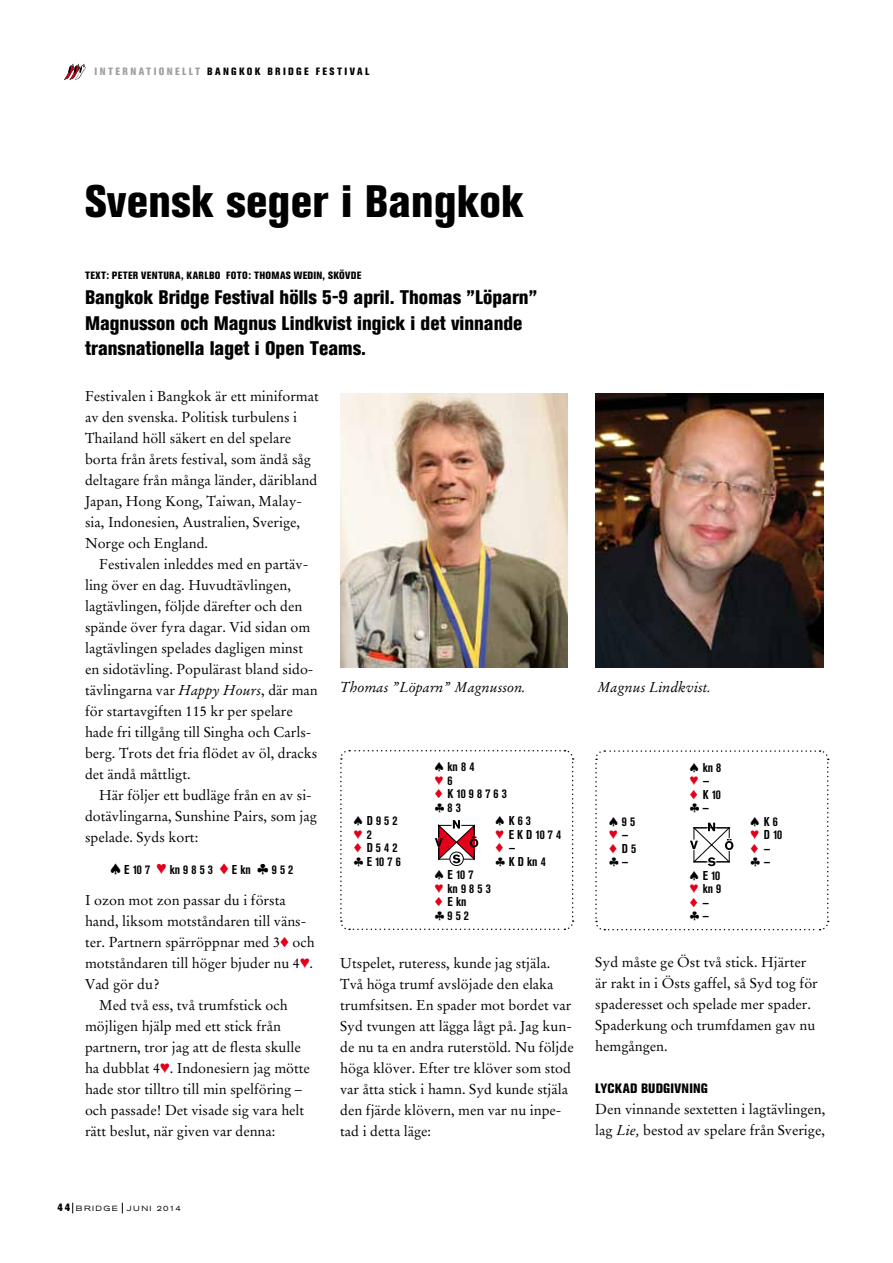
<style>
.page{position:relative;width:893px;height:1263px;background:#fff}
.page>*{position:absolute;margin:0;border:0;box-sizing:border-box;transform-origin:0 0}
.t1{font:800 condensed 45px "Akzidenz Grotesk BE";color:#000}
.t2{font:800 condensed 19.5px/25.5px "Akzidenz Grotesk BE";color:#000}
.t3{font:14.25px/21px "Stempel Garamond";color:#000}
.t4{font:italic 14.25px "Stempel Garamond";color:#000}
.t5{font:800 condensed 13.5px "Akzidenz Grotesk BE";letter-spacing:.015em;color:#000}
.t6{font:700 condensed 12.75px/13.5px "Akzidenz Grotesk BE";letter-spacing:-.035em;color:#000}
.t7{font:12.75px "Cards";color:#e2001a}
.t8{font:12.75px "Cards";color:#000}
.t9{font:800 condensed 10.5px "Akzidenz Grotesk BE";letter-spacing:.035em;color:#000}
.t10{font:800 condensed 10.5px "Akzidenz Grotesk BE";color:#9c9e9f}
.t11{font:expanded 7.5px "Akzidenz Grotesk BE";letter-spacing:.18em;color:#000}
.s1{font-style:italic}
.s2{font-family:"Cards";font-weight:400;font-stretch:normal;font-size:15px}
.s3{font-family:"Cards";font-weight:400;font-stretch:normal;font-size:15px;color:#e2001a}
.s4{font-family:"Cards";color:#e2001a}
.s5{font-family:"Cards";font-weight:400;font-stretch:normal}
.s6{font-family:"Akzidenz Grotesk BE";font-weight:700;font-stretch:condensed;color:#000}
.s7{font-family:"Cards";font-weight:400;font-stretch:normal;color:#e2001a}
.s8{font-family:"Akzidenz Grotesk BE";font-weight:700;font-stretch:condensed}
.s9{font-weight:800;font-stretch:normal;font-size:10.5px}
</style>
<div class="page">
<svg style="left:340px;top:750px;width:234px;height:180px"></svg>
<svg style="left:595px;top:750px;width:234px;height:181px"></svg>
<svg style="left:64px;top:64px;width:21px;height:16px"></svg>
<img style="left:340px;top:394px;width:227px;height:273px">
<img style="left:595px;top:394px;width:229px;height:273px">
<p class="t10" style="left:95px;top:66px;width:8px">INTERNATIONELLT</p>
<p class="t9" style="left:207px;top:66px;width:9px">BANGKOK</p>
<p class="t9" style="left:267px;top:66px;width:8px">BRIDGE</p>
<p class="t9" style="left:316px;top:66px;width:8px">FESTI</p>
<p class="t9" style="left:350px;top:66px;width:15px">VAL</p>
<h1 class="t1" style="left:85px;top:175px;width:440px">Svensk seger i Bangkok</h1>
<p class="t9" style="left:85px;top:269px;width:39px">TEXT: PETER</p>
<p class="t9" style="left:141px;top:269px;width:13px">VENTURA</p>
<p class="t9" style="left:181px;top:269px;width:12px">, KARLBO</p>
<p class="t9" style="left:226px;top:269px;width:7px">FOTO</p>
<p class="t9" style="left:248px;top:269px;width:13px">: THOMAS</p>
<p class="t9" style="left:294px;top:269px;width:15px">WEDIN</p>
<p class="t9" style="left:323px;top:269px;width:35px">, SKÖVDE</p>
<h2 class="t2" style="left:85px;top:285px;width:454px">Bangkok Bridge Festival hölls 5-9 april. Thomas ”Löparn”<br>Magnusson och Magnus Lindkvist ingick i det vinnande transnationella laget i Open Teams.</h2>
<p class="t3" style="left:85px;top:386px;width:235px">Festivalen i Bangkok är ett miniformat av den svenska. Politisk turbulens i Thailand höll säkert en del spelare borta från årets festival, som ändå såg deltagare från många länder, däribland Japan, Hong Kong, Taiwan, Malay&shy;sia, Indonesien, Australien, Sverige, Norge och England.</p>
<p class="t3" style="left:85px;top:554px;width:234px;text-indent:14px">Festivalen inleddes med en partäv&shy;ling över en dag. Huvudtävlingen, lagtävlingen, följde därefter och den spände över fyra dagar. Vid sidan om lagtävlingen spelades dagligen minst en sidotävling. Populärast bland sido&shy;tävlingarna var <span class="s1">Happy Hours</span>, där man för startavgiften 115 kr per spelare hade fri tillgång till Singha och Carls&shy;berg. Trots det fria flödet av öl, dracks det ändå måttligt.</p>
<p class="t3" style="left:85px;top:785px;width:233px;text-indent:14px">Här följer ett budläge från en av si&shy;dotävlingarna, Sunshine Pairs, som jag spelade. Syds kort:</p>
<p class="t6" style="left:111px;top:863px;width:184px"><span class="s2">S</span> E 10 7 <span class="s3">3</span> kn 9 8 5 3 <span class="s3">2</span> E kn <span class="s2">C</span> 9 5 2</p>
<p class="t3" style="left:85px;top:890px;width:202px">I ozon mot zon passar du i första</p>
<p class="t3" style="left:85px;top:911px;width:221px">hand, liksom motståndaren till väns-</p>
<p class="t3" style="left:85px;top:932px;width:231px">ter. Partnern spärröppnar med 3<span class="s4">2</span> och</p>
<p class="t3" style="left:85px;top:953px;width:230px">motståndaren till höger bjuder nu 4<span class="s4">3</span>.</p>
<p class="t3" style="left:85px;top:974px;width:76px">Vad gör du?</p>
<p class="t3" style="left:99px;top:995px;width:190px">Med två ess, två trumfstick och</p>
<p class="t3" style="left:85px;top:1016px;width:197px">möjligen hjälp med ett stick från</p>
<p class="t3" style="left:85px;top:1037px;width:217px">partnern, tror jag att de flesta skulle</p>
<p class="t3" style="left:85px;top:1058px;width:226px">ha dubblat 4<span class="s4">3</span>. Indonesiern jag mötte</p>
<p class="t3" style="left:85px;top:1079px;width:218px">hade stor tilltro till min spelföring –</p>
<p class="t3" style="left:85px;top:1100px;width:221px">och passade! Det visade sig vara helt</p>
<p class="t3" style="left:85px;top:1121px;width:192px">rätt beslut, när given var denna:</p>
<p class="t4" style="left:340px;top:678px;width:187px">Thomas ”Löparn” Magnusson.</p>
<p class="t4" style="left:597px;top:678px;width:116px">Magnus Lindkvist.</p>
<p class="t6" style="left:435px;top:760px;width:41px"><span class="s5">S</span> kn 8 4</p>
<p class="t7" style="left:435px;top:774px;width:19px">3 <span class="s6">6</span></p>
<p class="t6" style="left:435px;top:787px;width:74px"><span class="s7">2</span> K 10 9 8 7 6 3<br><span class="s5">C</span>8 3</p>
<p class="t6" style="left:354px;top:814px;width:45px"><span class="s5">S</span> D 9 5 2</p>
<p class="t6" style="left:495px;top:814px;width:37px"><span class="s5">S</span> K 6 3</p>
<p class="t7" style="left:354px;top:828px;width:19px">3 <span class="s6">2</span></p>
<p class="t6" style="left:495px;top:828px;width:67px"><span class="s7">3</span> E K D 10 7 4</p>
<p class="t6" style="left:354px;top:841px;width:45px"><span class="s7">2</span> D 5 4 2</p>
<p class="t7" style="left:495px;top:842px;width:21px">2 <span class="s6">—</span></p>
<p class="t6" style="left:354px;top:855px;width:48px"><span class="s5">C</span> E 10 7 6</p>
<p class="t6" style="left:495px;top:855px;width:52px"><span class="s5">C</span> K D kn 4</p>
<p class="t6" style="left:435px;top:868px;width:58px"><span class="s5">S</span> E 10 7<br><span class="s7">3</span> kn 9 8 5 3<br><span class="s7">2</span> E kn<br><span class="s5">C</span>9 5 2</p>
<p class="t3" style="left:340px;top:952px;width:235px">Utspelet, ruteress, kunde jag stjäla.<br>Två höga trumf avslöjade den elaka trumfsitsen. En spader mot bordet var Syd tvungen att lägga lågt på. Jag kun&shy;de nu ta en andra ruterstöld. Nu följde höga klöver. Efter tre klöver som stod var åtta stick i hamn. Syd kunde stjäla den fjärde klövern, men var nu inpe&shy;tad i detta läge:</p>
<p class="t6" style="left:690px;top:761px;width:33px"><span class="s5">S</span> kn 8</p>
<p class="t7" style="left:690px;top:774px;width:21px">3 <span class="s6">—</span></p>
<p class="t6" style="left:690px;top:788px;width:32px"><span class="s7">2</span> K 10</p>
<p class="t8" style="left:690px;top:801px;width:21px">C<span class="s8">—</span></p>
<p class="t6" style="left:609px;top:815px;width:28px"><span class="s5">S</span> 9 5</p>
<p class="t6" style="left:751px;top:815px;width:29px"><span class="s5">S</span> K 6</p>
<p class="t7" style="left:609px;top:828px;width:21px">3 <span class="s6">—</span></p>
<p class="t6" style="left:751px;top:828px;width:33px"><span class="s7">3</span> D 10</p>
<p class="t6" style="left:609px;top:842px;width:29px"><span class="s7">2</span> D 5</p>
<p class="t7" style="left:751px;top:842px;width:21px">2 <span class="s6">—</span></p>
<p class="t8" style="left:609px;top:855px;width:21px">C<span class="s8">—</span></p>
<p class="t8" style="left:751px;top:855px;width:21px">C <span class="s8">—</span></p>
<p class="t6" style="left:690px;top:869px;width:33px"><span class="s5">S</span> E 10<br><span class="s7">3</span> kn 9</p>
<p class="t6" style="left:690px;top:896px;width:21px"><span class="s7">2</span> —<br><span class="s5">C</span>—</p>
<p class="t3" style="left:595px;top:952px;width:224px">Syd måste ge Öst två stick. Hjärter är rakt in i Östs gaffel, så Syd tog för spaderesset och spelade mer spader.<br>Spaderkung och trumfdamen gav nu hemgången.</p>
<p class="t5" style="left:595px;top:1080px;width:114px">lyckad budgivning</p>
<p class="t3" style="left:595px;top:1099px;width:231px">Den vinnande sextetten i lagtävlingen, lag <span class="s1">Lie,</span> bestod av spelare från Sverige,</p>
<p class="t11" style="left:58px;top:1203px;width:125px"><span class="s9">44</span> BRIDGE JUNI 2014</p>
</div>
